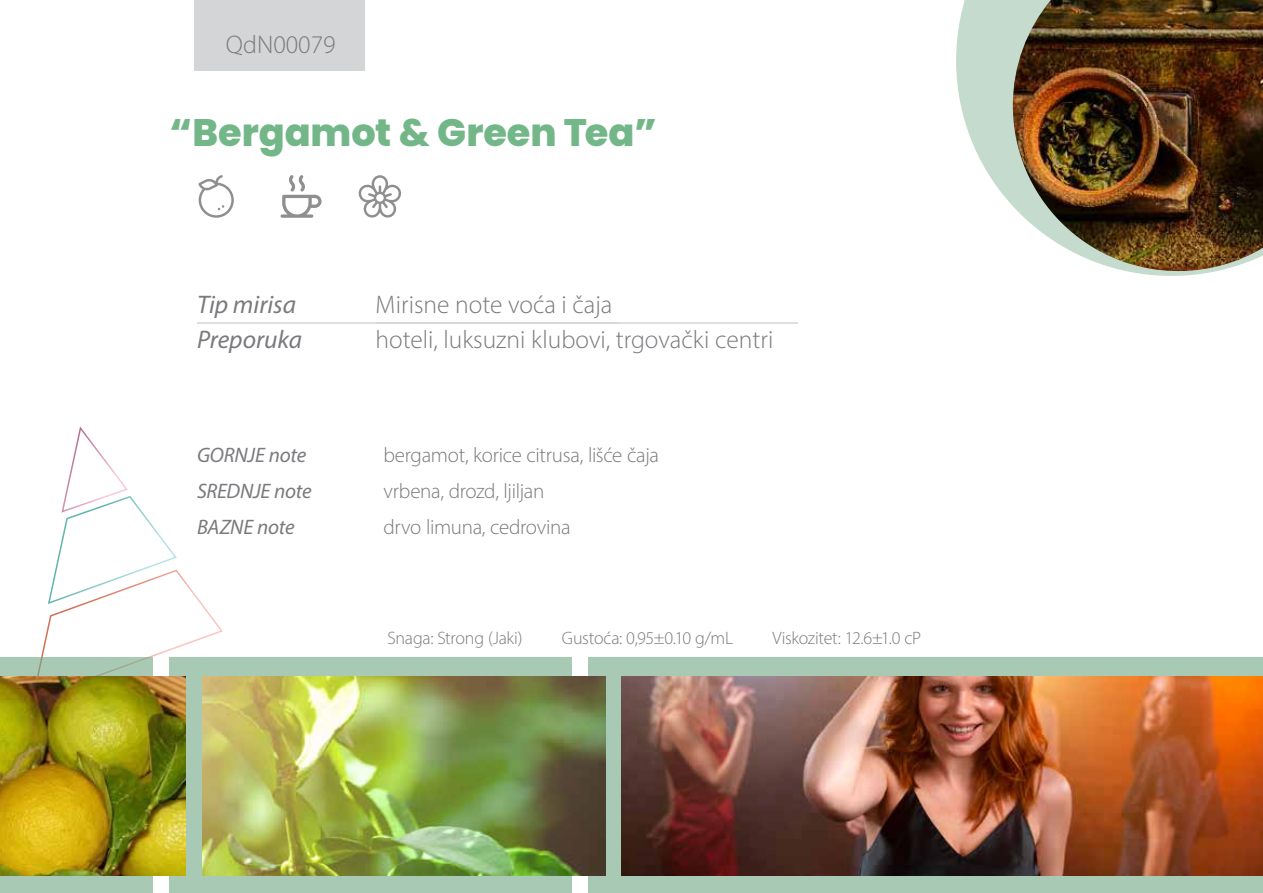
<style>
.page{position:relative;width:1263px;height:893px;background:#fff}
.page>*{position:absolute;margin:0;border:0;box-sizing:border-box;transform-origin:0 0}
.t1{font:800 38.25px "Poppins";color:#73b789}
.t2{font:300 25.5px/34.5px "Myriad Pro";color:#797a7d}
.t3{font:italic 25.5px/34.5px "Myriad Pro";color:#797a7d}
.t4{font:300 21px/36px "Myriad Pro";letter-spacing:-.015em;color:#797a7d}
.t5{font:italic 21px/36px "Myriad Pro";letter-spacing:-.015em;color:#797a7d}
.t6{font:300 18px "Myriad Pro";letter-spacing:-.015em;color:#797a7d}
</style>
<div class="page">
<svg style="left:956px;top:0;width:260px;height:276px;fill:#c4dbcd"></svg>
<svg style="left:31px;top:426px;width:193px;height:250px"></svg>
<div style="left:194px;top:0;width:170px;height:70px;background:#d3d5d6"></div>
<div style="left:0;top:658px;width:153px;height:235px;background:#a8cab5"></div>
<div style="left:170px;top:658px;width:402px;height:235px;background:#a8cab5"></div>
<div style="left:589px;top:658px;width:674px;height:235px;background:#a8cab5"></div>
<img style="left:0;top:676px;width:186px;height:200px">
<img style="left:203px;top:676px;width:402px;height:200px">
<img style="left:622px;top:676px;width:641px;height:200px">
<hr style="left:197px;top:322px;width:423px;height:2px;background:#d3d5d6">
<hr style="left:375px;top:322px;width:423px;height:2px;background:#d3d5d6">
<img style="left:1013px;top:0;width:250px;height:271px">
<svg style="left:358px;top:175px;width:43px;height:43px"></svg>
<svg style="left:280px;top:175px;width:42px;height:43px"></svg>
<svg style="left:198px;top:175px;width:36px;height:43px"></svg>
<p class="t2" style="left:226px;top:27px;width:111px">QdN00079</p>
<h1 class="t1" style="left:170px;top:110px;width:489px">“Bergamot &amp; Green Tea”</h1>
<p class="t3" style="left:197px;top:287px;width:107px">Tip mirisa<br>Preporuka</p>
<p class="t2" style="left:375px;top:287px;width:399px">Mirisne note voća i čaja<br>hoteli, luksuzni klubovi, trgovački centri</p>
<p class="t5" style="left:197px;top:437px;width:116px">GORNJE note<br>SREDNJE note<br>BAZNE note</p>
<p class="t4" style="left:383px;top:437px;width:277px">bergamot, korice citrusa, lišće čaja vrbena, drozd, ljiljan<br>drvo limuna, cedrovina</p>
<p class="t6" style="left:388px;top:627px;width:136px">Snaga: Strong (Jaki)</p>
<p class="t6" style="left:562px;top:627px;width:173px">Gustoća: 0,95±0.10 g/mL</p>
<p class="t6" style="left:772px;top:627px;width:150px">Viskozitet: 12.6±1.0 cP</p>
</div>
